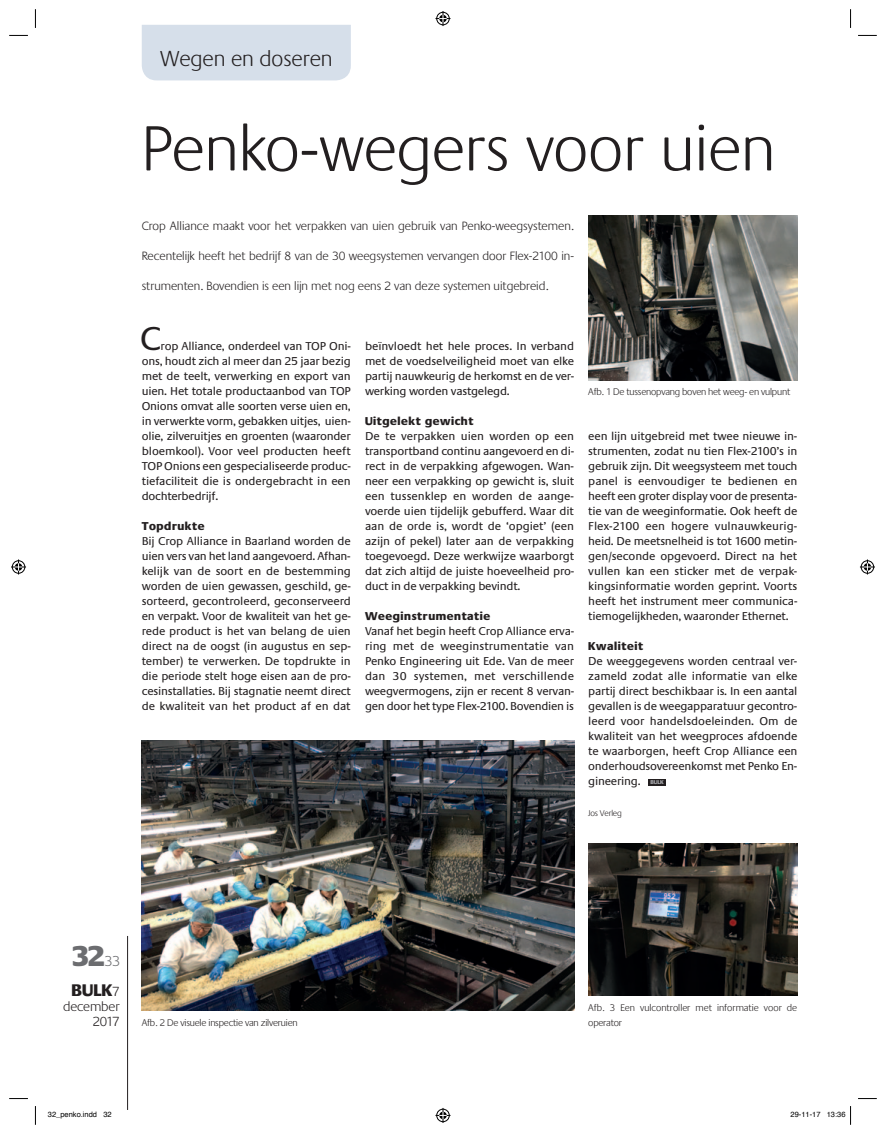
<style>
.page{position:relative;width:886px;height:1134px;background:#fff}
.page>*{position:absolute;margin:0;border:0;box-sizing:border-box;transform-origin:0 0}
.t1{font:300 66.25px "Praxis EF";color:#231f20}
.t2{font:34.38px "Praxis EF";color:#231f20}
.t3{font:800 30px "Praxis EF";color:#6c6d70}
.t4{font:300 22.5px "Praxis EF";color:#231f20}
.t5{font:800 17.5px "Praxis EF";color:#231f20}
.t6{font:300 13.75px/15px "Praxis EF";letter-spacing:-.005em;color:#231f20;text-align:right}
.t7{font:300 12.5px "Praxis EF";color:#231f20}
.t8{font:11.88px/15px "Praxis EF";letter-spacing:-.02em;color:#231f20;text-align:justify}
.t9{font:800 11.88px "Praxis EF";letter-spacing:.05em;color:#231f20}
.t10{font:300 10px "Praxis EF";letter-spacing:-.02em;color:#231f20}
.t11{font:300 10px/15px "Praxis EF";color:#231f20}
.t12{font:300 8.75px "Praxis EF";letter-spacing:-.02em;color:#231f20}
.t13{font:7.5px "Helvetica";color:#000}
.s1{font-weight:800;font-size:5.75px;color:#a8a9ad}
.s2{font-weight:300;font-size:15px}
.s3{font-weight:300;font-size:13.75px}
</style>
<div class="page">
<hr style="left:127px;top:936px;width:1px;height:174px;background:#231f20">
<div style="left:142px;top:25px;width:209px;height:55px;background:#d6dfea"></div>
<div style="left:648px;top:779px;width:18px;height:6px;background:#231f20"></div>
<img style="left:142px;top:740px;width:432px;height:270px">
<img style="left:588px;top:215px;width:209px;height:165px">
<img style="left:588px;top:843px;width:209px;height:152px">
<svg style="left:9px;top:35px;width:19px;height:1px"></svg>
<svg style="left:858px;top:35px;width:19px;height:1px"></svg>
<svg style="left:9px;top:1098px;width:19px;height:1px"></svg>
<svg style="left:858px;top:1098px;width:19px;height:1px"></svg>
<svg style="left:35px;top:9px;width:1px;height:19px"></svg>
<svg style="left:35px;top:1106px;width:1px;height:19px"></svg>
<svg style="left:850px;top:9px;width:1px;height:19px"></svg>
<svg style="left:435px;top:11px;width:15px;height:15px"></svg>
<svg style="left:435px;top:1108px;width:15px;height:15px"></svg>
<svg style="left:11px;top:559px;width:15px;height:15px"></svg>
<svg style="left:860px;top:559px;width:15px;height:15px"></svg>
<svg style="left:850px;top:1106px;width:1px;height:19px"></svg>
<h3 class="t4" style="left:160px;top:47px;width:174px">Wegen en doseren</h3>
<h1 class="t1" style="left:142px;top:114px;width:635px">Penko-wegers voor uien</h1>
<p class="t7" style="left:142px;top:220px;width:434px">Crop Alliance maakt voor het verpakken van uien gebruik van Penko-weegsystemen.</p>
<p class="t7" style="left:142px;top:250px;width:434px">Recentelijk heeft het bedrijf 8 van de 30 weegsystemen vervangen door Flex-2100 in-</p>
<p class="t7" style="left:142px;top:280px;width:408px">strumenten. Bovendien is een lijn met nog eens 2 van deze systemen uitgebreid.</p>
<h2 class="t2" style="left:140px;top:321px;width:23px">C</h2>
<p class="t8" style="left:142px;top:339px;width:211px;text-indent:19px">rop Alliance, onderdeel van TOP Oni&shy;ons, houdt zich al meer dan 25 jaar bezig met de teelt, verwerking en export van uien. Het totale productaanbod van TOP Onions omvat alle soorten verse uien en, in verwerkte vorm, gebakken uitjes, uien&shy;olie, zilveruitjes en groenten (waaronder bloemkool). Voor veel producten heeft TOP Onions een gespecialiseerde produc&shy;tiefaciliteit die is ondergebracht in een dochterbedrijf.</p>
<p class="t9" style="left:142px;top:520px;width:64px">Topdrukte</p>
<p class="t8" style="left:142px;top:534px;width:211px">Bij Crop Alliance in Baarland worden de uien vers van het land aangevoerd. Afhan&shy;kelijk van de soort en de bestemming worden de uien gewassen, geschild, ge&shy;sorteerd, gecontroleerd, geconserveerd en verpakt. Voor de kwaliteit van het ge&shy;rede product is het van belang de uien direct na de oogst (in augustus en sep&shy;tember) te verwerken. De topdrukte in die periode stelt hoge eisen aan de pro&shy;cesinstallaties. Bij stagnatie neemt direct de kwaliteit van het product af en dat</p>
<p class="t8" style="left:365px;top:339px;width:211px">beïnvloedt het hele proces. In verband met de voedselveiligheid moet van elke partij nauwkeurig de herkomst en de ver&shy;werking worden vastgelegd.</p>
<p class="t9" style="left:365px;top:415px;width:110px">Uitgelekt gewicht</p>
<p class="t8" style="left:365px;top:429px;width:211px">De te verpakken uien worden op een transportband continu aangevoerd en di&shy;rect in de verpakking afgewogen. Wan&shy;neer een verpakking op gewicht is, sluit een tussenklep en worden de aange&shy;voerde uien tijdelijk gebufferd. Waar dit aan de orde is, wordt de ‘opgiet’ (een azijn of pekel) later aan de verpakking toegevoegd. Deze werkwijze waarborgt dat zich altijd de juiste hoeveelheid pro&shy;duct in de verpakking bevindt.</p>
<p class="t9" style="left:365px;top:610px;width:127px">Weeginstrumentatie</p>
<p class="t8" style="left:365px;top:624px;width:211px">Vanaf het begin heeft Crop Alliance erva&shy;ring met de weeginstrumentatie van Penko Engineering uit Ede. Van de meer dan 30 systemen, met verschillende weegvermogens, zijn er recent 8 vervan&shy;gen door het type Flex-2100. Bovendien is</p>
<p class="t10" style="left:588px;top:387px;width:203px">Afb. 1 De tussenopvang boven het weeg- en vulpunt</p>
<p class="t8" style="left:588px;top:429px;width:211px">een lijn uitgebreid met twee nieuwe in&shy;strumenten, zodat nu tien Flex-2100’s in gebruik zijn. Dit weegsysteem met touch panel is eenvoudiger te bedienen en heeft een groter display voor de presenta&shy;tie van de weeginformatie. Ook heeft de Flex-2100 een hogere vulnauwkeurig&shy;heid. De meetsnelheid is tot 1600 metin&shy;gen/seconde opgevoerd. Direct na het vullen kan een sticker met de verpak&shy;kingsinformatie worden geprint. Voorts heeft het instrument meer communica&shy;tiemogelijkheden, waaronder Ethernet.</p>
<p class="t9" style="left:588px;top:640px;width:56px">Kwaliteit</p>
<p class="t8" style="left:588px;top:654px;width:211px">De weeggegevens worden centraal ver&shy;zameld zodat alle informatie van elke partij direct beschikbaar is. In een aantal gevallen is de weegapparatuur gecontro&shy;leerd voor handelsdoeleinden. Om de kwaliteit van het weegproces afdoende te waarborgen, heeft Crop Alliance een onderhoudsovereenkomst met Penko En&shy;gineering. <span class="s1">BULK</span></p>
<p class="t12" style="left:588px;top:808px;width:35px">Jos Verleg</p>
<h3 class="t3" style="left:72px;top:939px;width:50px">32<span class="s2">33</span></h3>
<h3 class="t5" style="left:72px;top:980px;width:49px">BULK<span class="s3">7</span></h3>
<p class="t6" style="left:63px;top:999px;width:58px">december<br>2017</p>
<p class="t10" style="left:142px;top:1017px;width:157px">Afb. 2 De visuele inspectie van zilveruien</p>
<p class="t11" style="left:588px;top:1000px;width:210px">Afb. 3 Een vulcontroller met informatie voor de operator</p>
<p class="t13" style="left:48px;top:1109px;width:65px">32_penko.indd 32</p>
<p class="t13" style="left:790px;top:1109px;width:57px">29-11-17 13:36</p>
</div>
